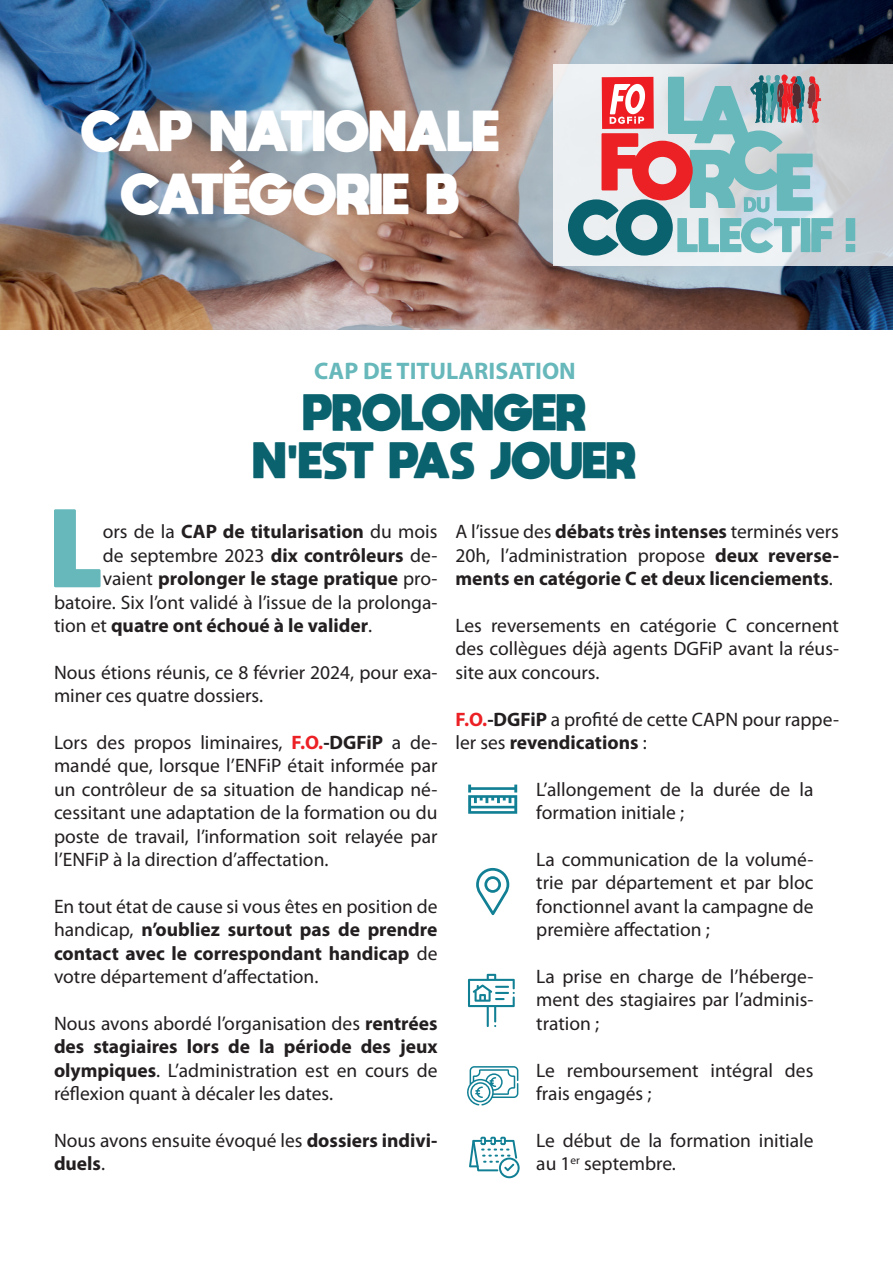
<style>
.page{position:relative;width:893px;height:1263px;background:#fff}
.page>*{position:absolute;margin:0;border:0;box-sizing:border-box;transform-origin:0 0}
.t1{font:800 78px "moon get";color:#67b8bb}
.t2{font:800 40.5px "moon get";color:#fff}
.t3{font:800 36px "moon get";color:#0a626e}
.t4{font:700 24px "Myriad Pro";color:#67b8bb}
.t5{font:19.5px/23.4px "Myriad Pro";color:#231f20}
.t6{font:700 19.5px/23.4px "Myriad Pro";color:#231f20;text-align:justify}
.s1{font-weight:400}
.s2{font-weight:700}
.s3{font-weight:700;color:#ec2125}
</style>
<div class="page">
<img style="left:0;top:0;width:893px;height:329px">
<svg style="left:553px;top:64px;width:340px;height:202px;background:#d6d8db"></svg>
<svg style="left:846px;top:218px;width:9px;height:34px"></svg>
<svg style="left:568px;top:74px;width:265px;height:182px;background:#aeb1b5"></svg>
<svg style="left:468px;top:784px;width:49px;height:30px"></svg>
<svg style="left:476px;top:868px;width:33px;height:47px"></svg>
<svg style="left:468px;top:974px;width:47px;height:53px"></svg>
<svg style="left:467px;top:1066px;width:51px;height:39px"></svg>
<svg style="left:469px;top:1137px;width:51px;height:41px"></svg>
<p class="t2" style="left:81px;top:105px;width:420px">CAP NATIONALE</p>
<p class="t2" style="left:121px;top:168px;width:340px">CATÉGORIE B</p>
<p class="t4" style="left:314px;top:356px;width:263px">CAP DE TITULARISATION</p>
<p class="t3" style="left:303px;top:389px;width:285px">PROLONGER</p>
<p class="t3" style="left:254px;top:437px;width:384px">N'EST PAS JOUER</p>
<p class="t1" style="left:54px;top:499px;width:50px">L</p>
<p class="t6" style="left:103px;top:519px;width:336px"><span class="s1">ors de la</span> CAP de titularisation <span class="s1">du mois</span></p>
<p class="t5" style="left:103px;top:543px;width:336px">de septembre 2023 <span class="s2">dix contrôleurs</span> de-</p>
<p class="t6" style="left:103px;top:566px;width:336px"><span class="s1">vaient</span> prolonger le stage pratique <span class="s1">pro-</span></p>
<p class="t5" style="left:54px;top:590px;width:385px">batoire. Six l’ont validé à l’issue de la prolonga-</p>
<p class="t6" style="left:54px;top:613px;width:320px"><span class="s1">tion et</span> quatre ont échoué à le valider<span class="s1">.</span></p>
<p class="t5" style="left:54px;top:660px;width:385px">Nous étions réunis, ce 8 février 2024, pour exa&shy;miner ces quatre dossiers.</p>
<p class="t5" style="left:54px;top:730px;width:385px;text-align:justify">Lors des propos liminaires, <span class="s3">F.O.</span><span class="s2">-DGFiP</span> a de&shy;mandé que, lorsque l’ENFiP était informée par un contrôleur de sa situation de handicap né&shy;cessitant une adaptation de la formation ou du poste de travail, l’information soit relayée par l’ENFiP à la direction d’affectation.</p>
<p class="t5" style="left:54px;top:894px;width:385px;text-align:justify">En tout état de cause si vous êtes en position de handicap, <span class="s2">n’oubliez surtout pas de prendre contact avec le correspondant handicap</span> de votre département d’affectation.</p>
<p class="t5" style="left:54px;top:1011px;width:385px;text-align:justify">Nous avons abordé l’organisation des <span class="s2">rentrées des stagiaires lors de la période des jeux olympiques</span>. L’administration est en cours de réflexion quant à décaler les dates.</p>
<p class="t5" style="left:54px;top:1128px;width:385px">Nous avons ensuite évoqué les <span class="s2">dossiers indivi&shy;duels</span>.</p>
<p class="t6" style="left:455px;top:519px;width:385px"><span class="s1">A l’issue des</span> débats très intenses <span class="s1">terminés vers 20h, l’administration propose</span> deux reverse&shy;ments en catégorie C et deux licenciements<span class="s1">.</span></p>
<p class="t5" style="left:455px;top:613px;width:385px;text-align:justify">Les reversements en catégorie C concernent des collègues déjà agents DGFiP avant la réus&shy;site aux concours.</p>
<p class="t5" style="left:455px;top:707px;width:385px"><span class="s3">F.O.</span><span class="s2">-DGFiP</span> a profité de cette CAPN pour rappe&shy;ler ses <span class="s2">revendications</span> :</p>
<p class="t5" style="left:536px;top:777px;width:279px">L’allongement de la durée de la formation initiale ;</p>
<p class="t5" style="left:536px;top:847px;width:279px;text-align:justify">La communication de la volumé&shy;trie par département et par bloc fonctionnel avant la campagne de première affectation ;</p>
<p class="t5" style="left:536px;top:964px;width:279px;text-align:justify">La prise en charge de l’héberge&shy;ment des stagiaires par l’adminis&shy;tration ;</p>
<p class="t5" style="left:536px;top:1058px;width:279px">Le remboursement intégral des frais engagés ;</p>
<p class="t5" style="left:536px;top:1128px;width:279px">Le début de la formation initiale au 1<sup>er</sup> septembre.</p>
</div>
